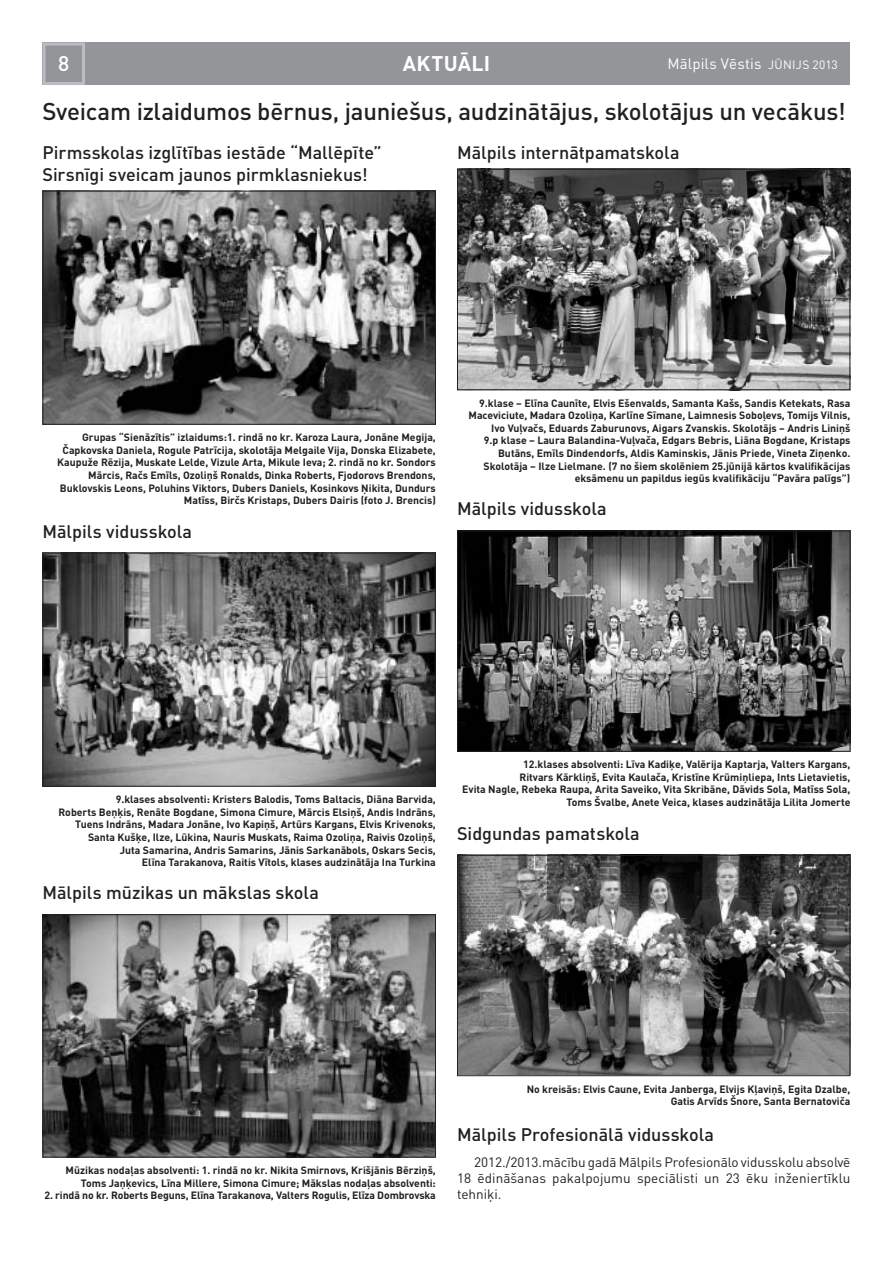
<style>
.page{position:relative;width:893px;height:1263px;background:#fff}
.page>*{position:absolute;margin:0;border:0;box-sizing:border-box;transform-origin:0 0}
.t1{font:500 24px "DIN Pro";letter-spacing:-.01em;color:#231f20}
.t2{font:700 21px "DIN Pro";color:#fff}
.t3{font:500 21px "DIN Pro";color:#fff}
.t4{font:500 18px/21.6px "DIN Pro";color:#231f20}
.t5{font:15px "DIN Pro";letter-spacing:.01em;color:#fff}
.t6{font:13.5px/16.2px "DIN Pro";letter-spacing:.005em;color:#231f20;text-align:justify}
.t7{font:700 10.5px/12.6px "DIN Pro";color:#231f20;text-align:right}
.s1{font-size:12px}
</style>
<div class="page">
<div style="left:43px;top:43px;width:807px;height:42px;background:#939598"></div>
<div style="left:43px;top:43px;width:42px;height:42px;border:3px solid #bcbdc0"></div>
<img style="left:45px;top:193px;width:389px;height:230px">
<div style="left:43px;top:191px;width:393px;height:234px;border:1px solid #231f20"></div>
<img style="left:459px;top:857px;width:389px;height:217px">
<div style="left:457px;top:855px;width:393px;height:221px;border:1px solid #231f20"></div>
<img style="left:459px;top:171px;width:389px;height:217px">
<div style="left:457px;top:169px;width:393px;height:221px;border:1px solid #231f20"></div>
<img style="left:45px;top:916px;width:389px;height:239px">
<div style="left:43px;top:914px;width:393px;height:243px;border:1px solid #231f20"></div>
<img style="left:459px;top:533px;width:389px;height:217px">
<div style="left:457px;top:531px;width:393px;height:221px;border:1px solid #231f20"></div>
<img style="left:45px;top:555px;width:389px;height:229px">
<div style="left:43px;top:553px;width:393px;height:233px;border:1px solid #231f20"></div>
<h2 class="t3" style="left:58px;top:49px;width:13px">8</h2>
<h2 class="t2" style="left:403px;top:49px;width:28px">Aktu</h2>
<h2 class="t2" style="left:458px;top:49px;width:23px">āli</h2>
<h3 class="t5" style="left:667px;top:53px;width:172px">Mālpils Vēstis <span class="s1">jūnijs 2013</span></h3>
<h1 class="t1" style="left:43px;top:95px;width:805px">Sveicam izlaidumos bērnus, jauniešus, audzinātājus, skolotājus un vecākus!</h1>
<h3 class="t4" style="left:43px;top:141px;width:341px">Pirmsskolas izglītības iestāde “Mallēpīte”<br>Sirsnīgi sveicam jaunos pirmklasniekus!</h3>
<h3 class="t4" style="left:457px;top:141px;width:224px">Mālpils internātpamatskola</h3>
<p class="t7" style="left:57px;top:431px;width:380px">Grupas “Sienāzītis” izlaidums:1. rindā no kr. Karoza Laura, Jonāne Megija, Čapkovska Daniela, Rogule Patrīcija, skolotāja Melgaile Vija, Donska Elizabete, Kaupuže Rēzija, Muskate Lelde, Vizule Arta, Mikule Ieva; 2. rindā no kr. Sondors Mārcis, Račs Emīls, Ozoliņš Ronalds, Dinka Roberts, Fjodorovs Brendons, Buklovskis Leons, Poluhins Viktors, Dubers Daniels, Kosinkovs Ņikita, Dundurs Matīss, Birčs Kristaps, Dubers Dairis (foto J. Brencis)</p>
<h3 class="t4" style="left:43px;top:519px;width:151px">Mālpils vidusskola</h3>
<p class="t7" style="left:468px;top:396px;width:383px">9.klase – Elīna Caunīte, Elvis Ešenvalds, Samanta Kašs, Sandis Ketekats, Rasa Maceviciute, Madara Ozoliņa, Karlīne Sīmane, Laimnesis Soboļevs, Tomijs Vilnis, Ivo Vuļvačs, Eduards Zaburunovs, Aigars Zvanskis. Skolotājs – Andris Liniņš<br>9.p klase – Laura Balandina-Vuļvača, Edgars Bebris, Liāna Bogdane, Kristaps Butāns, Emīls Dindendorfs, Aldis Kaminskis, Jānis Priede, Vineta Ziņenko.<br>Skolotāja – Ilze Lielmane. (7 no šiem skolēniem 25.jūnijā kārtos kvalifikācijas eksāmenu un papildus iegūs kvalifikāciju “Pavāra palīgs”)</p>
<h3 class="t4" style="left:457px;top:497px;width:151px">Mālpils vidusskola</h3>
<p class="t7" style="left:58px;top:792px;width:379px">9.klases absolventi: Kristers Balodis, Toms Baltacis, Diāna Barvida,<br>Roberts Beņķis, Renāte Bogdane, Simona Cimure, Mārcis Elsiņš, Andis Indrāns, Tuens Indrāns, Madara Jonāne, Ivo Kapiņš, Artūrs Kargans, Elvis Krivenoks, Santa Kušķe, Ilze, Lūkina, Nauris Muskats, Raima Ozoliņa, Raivis Ozoliņš,<br>Juta Samarina, Andris Samarins, Jānis Sarkanābols, Oskars Secis,<br>Elīna Tarakanova, Raitis Vītols, klases audzinātāja Ina Turkina</p>
<h3 class="t4" style="left:43px;top:881px;width:278px">Mālpils mūzikas un mākslas skola</h3>
<p class="t7" style="left:462px;top:758px;width:390px">12.klases absolventi: Līva Kadiķe, Valērija Kaptarja, Valters Kargans,<br>Ritvars Kārkliņš, Evita Kaulača, Kristīne Krūmiņliepa, Ints Lietavietis,<br>Evita Nagle, Rebeka Raupa, Arita Saveiko, Vita Skribāne, Dāvids Sola, Matīss Sola, Toms Švalbe, Anete Veica, klases audzinātāja Lilita Jomerte</p>
<h3 class="t4" style="left:457px;top:822px;width:184px">Sidgundas pamatskola</h3>
<p class="t7" style="left:66px;top:1163px;width:372px">Mūzikas nodaļas absolventi: 1. rindā no kr. Nikita Smirnovs, Krišjānis Bērziņš,<br>Toms Jaņķevics, Līna Millere, Simona Cimure; Mākslas nodaļas absolventi:</p>
<p class="t7" style="left:44px;top:1189px;width:393px">2. rindā no kr. Roberts Beguns, Elīna Tarakanova, Valters Rogulis, Elīza Dombrovska</p>
<p class="t7" style="left:527px;top:1082px;width:325px">No kreisās: Elvis Caune, Evita Janberga, Elvijs Kļaviņš, Egita Dzalbe,<br>Gatis Arvīds Šnore, Santa Bernatoviča</p>
<h3 class="t4" style="left:457px;top:1123px;width:258px">Mālpils Profesionālā vidusskola</h3>
<p class="t6" style="left:457px;top:1153px;width:395px;text-indent:17px">2012./2013.mācību gadā Mālpils Profesionālo vidusskolu absolvē 18 ēdināšanas pakalpojumu speciālisti un 23 ēku inženiertīklu tehniķi.</p>
</div>
